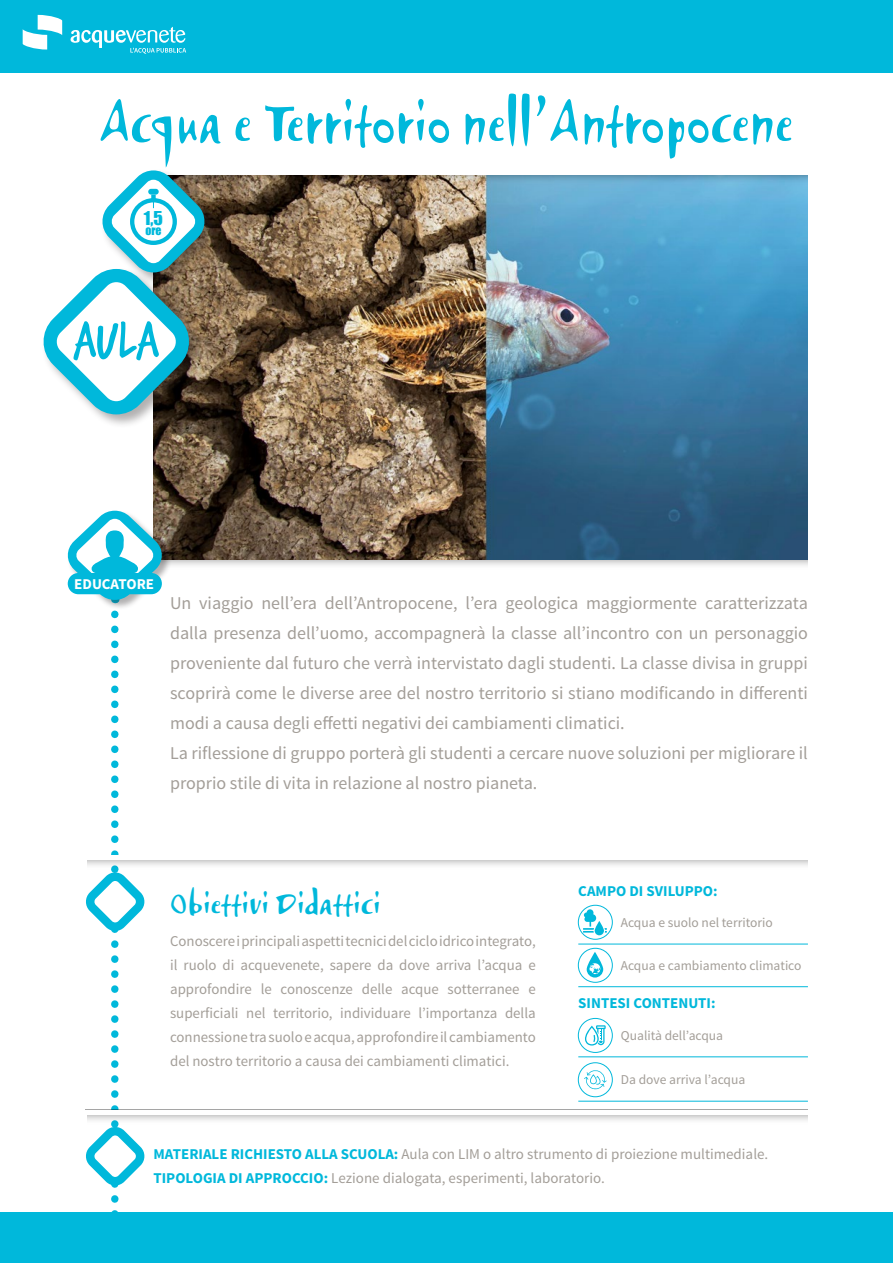
<style>
.page{position:relative;width:893px;height:1263px;background:#fff}
.page>*{position:absolute;margin:0;border:0;box-sizing:border-box;transform-origin:0 0}
.t1{font:57px "Airstream ITC";color:#00b8db;scale:.9 1}
.t2{font:57px "Trash Hand";color:#00b8db}
.t3{font:30px "Airstream ITC";color:#00b8db}
.t4{font:18px/30px "Source Sans Pro";color:#a39e98;text-align:justify}
.t5{font:17.55px "Impact";color:#00b8db}
.t6{font:15px/24px "Source Sans Pro";color:#a39e98;text-align:justify}
.t7{font:700 15px "Source Sans Pro";color:#00b8db}
.t8{font:700 15px "Source Sans Pro";color:#fff}
.t9{font:13.5px "Source Sans Pro";color:#a39e98}
.t10{font:11.7px "Impact";color:#00b8db}
.s1{font-weight:700;color:#00b8db}
</style>
<div class="page">
<div style="left:0;top:1212px;width:893px;height:51px;background:#00b8db"></div>
<div style="left:0;top:0;width:893px;height:72px;background:#00b8db"></div>
<svg style="left:23px;top:15px;width:39px;height:35px"></svg>
<svg style="left:71px;top:27px;width:115px;height:27px"></svg>
<svg style="left:85px;top:614px;width:61px;height:598px"></svg>
<img style="left:172px;top:559px;width:636px;height:7px">
<img style="left:153px;top:187px;width:655px;height:372px">
<img style="left:219px;top:175px;width:589px;height:12px">
<div style="left:42px;top:267px;width:161px;height:162px;background:#231f20;opacity:.35"></div>
<div style="left:67px;top:510px;width:105px;height:100px;background:#231f20;opacity:.35"></div>
<svg style="left:67px;top:511px;width:97px;height:92px"></svg>
<svg style="left:578px;top:905px;width:34px;height:33px"></svg>
<div style="left:578px;top:905px;width:35px;height:35px;border:1px solid #00b8db;border-radius:50%"></div>
<svg style="left:578px;top:948px;width:34px;height:33px"></svg>
<div style="left:578px;top:948px;width:35px;height:35px;border:1px solid #00b8db;border-radius:50%"></div>
<svg style="left:584px;top:1070px;width:23px;height:19px"></svg>
<div style="left:578px;top:1062px;width:35px;height:35px;border:1px solid #00b8db;border-radius:50%"></div>
<svg style="left:596px;top:1025px;width:10px;height:4px"></svg>
<svg style="left:585px;top:1026px;width:19px;height:19px"></svg>
<div style="left:578px;top:1018px;width:35px;height:35px;border:1px solid #00b8db;border-radius:50%"></div>
<hr style="left:578px;top:944px;width:230px;height:1px;background:#00b8db">
<hr style="left:578px;top:986px;width:230px;height:1px;background:#00b8db">
<hr style="left:578px;top:1056px;width:230px;height:1px;background:#00b8db">
<hr style="left:578px;top:1101px;width:230px;height:1px;background:#00b8db">
<div style="left:101px;top:169px;width:118px;height:118px;background:#231f20;opacity:.35"></div>
<svg style="left:42px;top:170px;width:165px;height:244px"></svg>
<div style="left:148px;top:189px;width:11px;height:6px;background:#00b8db;border-radius:3px"></div>
<p class="t1" style="left:100px;top:84px;width:771px">Acqua e Territorio nell’Antropocene</p>
<p class="t5" style="left:144px;top:204px;width:21px">1,5</p>
<p class="t10" style="left:145px;top:222px;width:18px">ORE</p>
<p class="t2" style="left:74px;top:312px;width:87px">AUlA</p>
<p class="t8" style="left:74px;top:575px;width:81px">EDUCATORE</p>
<p class="t4" style="left:170px;top:588px;width:639px">Un viaggio nell’era dell’Antropocene, l’era geologica maggiormente caratterizzata dalla presenza dell’uomo, accompagnerà la classe all’incontro con un personaggio proveniente dal futuro che verrà intervistato dagli studenti. La classe divisa in gruppi scoprirà come le diverse aree del nostro territorio si stiano modificando in differenti modi a causa degli effetti negativi dei cambiamenti climatici.</p>
<p class="t4" style="left:170px;top:738px;width:639px">La riflessione di gruppo porterà gli studenti a cercare nuove soluzioni per migliorare il proprio stile di vita in relazione al nostro pianeta.</p>
<p class="t3" style="left:170px;top:884px;width:212px">Obiettivi Didattici</p>
<p class="t6" style="left:170px;top:929px;width:367px">Conoscere i principali aspetti tecnici del ciclo idrico integrato, il ruolo di acquevenete, sapere da dove arriva l’acqua e approfondire le conoscenze delle acque sotterranee e superficiali nel territorio, individuare l’importanza della connessione tra suolo e acqua, approfondire il cambiamento del nostro territorio a causa dei cambiamenti climatici.</p>
<p class="t7" style="left:578px;top:881px;width:141px">CAMPO DI SVILUPPO:</p>
<p class="t9" style="left:621px;top:914px;width:153px">Acqua e suolo nel territorio</p>
<p class="t9" style="left:621px;top:957px;width:182px">Acqua e cambiamento climatico</p>
<p class="t7" style="left:578px;top:994px;width:139px">SINTESI CONTENUTI:</p>
<p class="t9" style="left:621px;top:1027px;width:104px">Qualità dell’acqua</p>
<p class="t9" style="left:621px;top:1071px;width:126px">Da dove arriva l’acqua</p>
<p class="t6" style="left:153px;top:1142px;width:616px"><span class="s1">MATERIALE RICHIESTO ALLA SCUOLA:</span> Aula con LIM o altro strumento di proiezione multimediale.</p>
<p class="t6" style="left:153px;top:1166px;width:453px"><span class="s1">TIPOLOGIA DI APPROCCIO:</span> Lezione dialogata, esperimenti, laboratorio.</p>
</div>
